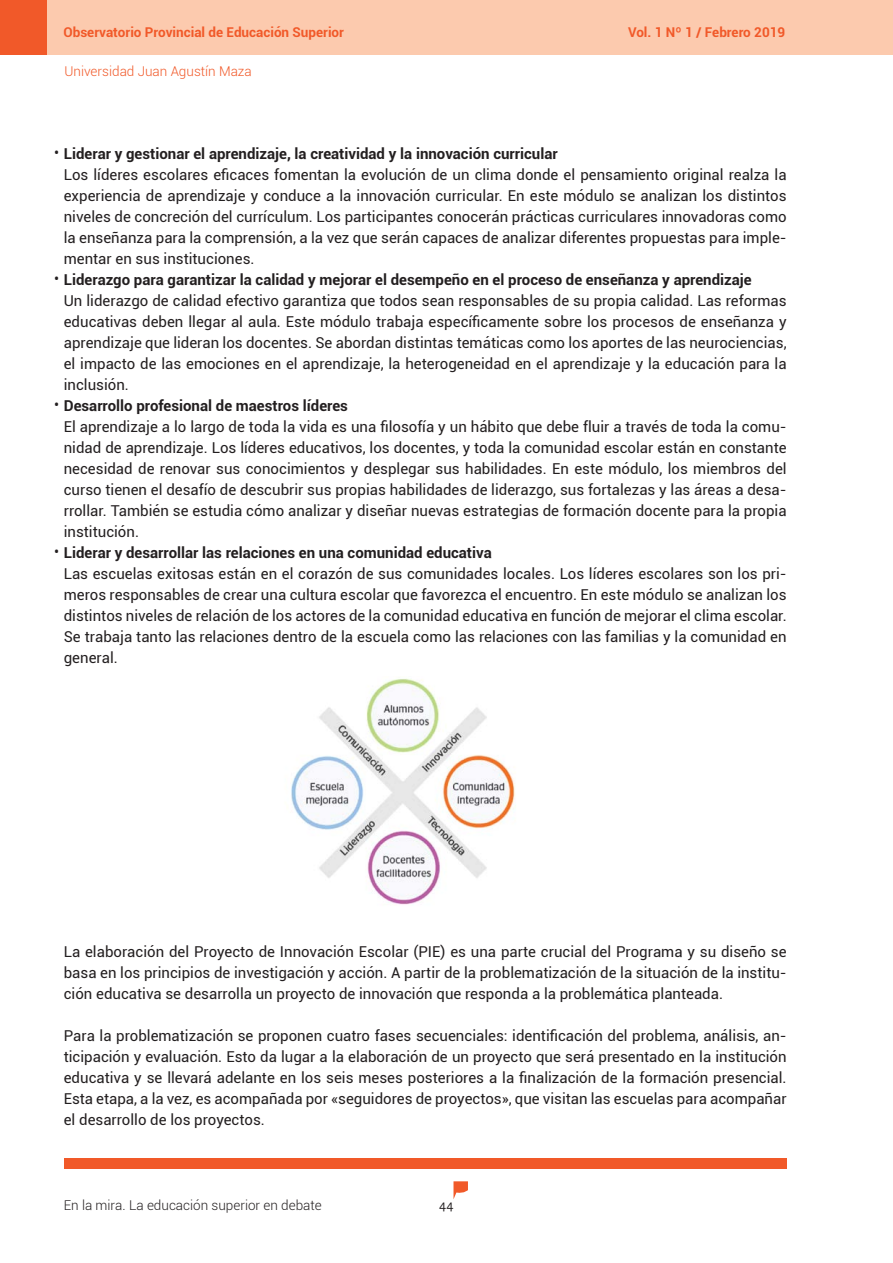
<style>
.page{position:relative;width:893px;height:1263px;background:#fff}
.page>*{position:absolute;margin:0;border:0;box-sizing:border-box;transform-origin:0 0}
.Txt_base{font:15px/21px "Roboto";color:#231f20;text-align:justify}
.Txt_base-2{font:700 15px "Roboto";color:#231f20}
.t1{font:15px "Alegreya Sans";color:#231f20}
.t2{font:700 13.5px "Roboto";color:#f15929}
.t3{font:300 13.5px "Roboto";color:#231f20}
.t4{font:300 13.5px "Roboto";color:#f15929}
.s1{font-weight:400}
</style>
<div class="page">
<svg style="left:453px;top:1181px;width:15px;height:18px"></svg>
<div style="left:47px;top:0;width:846px;height:54px;background:#fccaae"></div>
<div style="left:0;top:0;width:47px;height:54px;background:#f15929"></div>
<div style="left:64px;top:1158px;width:723px;height:10px;background:#f15929"></div>
<img style="left:291px;top:678px;width:225px;height:227px">
<p class="t2" style="left:63px;top:23px;width:282px">Observatorio Provincial de Educación Superior</p>
<p class="t4" style="left:64px;top:61px;width:189px">Universidad Juan Agustín Maza</p>
<p class="t2" style="left:628px;top:23px;width:159px">Vol. 1 Nº 1 / Febrero 2019</p>
<p class="Txt_base-2" style="left:54px;top:143px;width:505px"><span class="s1">•</span> Liderar y gestionar el aprendizaje, la creatividad y la innovación curricular</p>
<p class="Txt_base" style="left:64px;top:164px;width:724px">Los líderes escolares eficaces fomentan la evolución de un clima donde el pensamiento original realza la experiencia de aprendizaje y conduce a la innovación curricular. En este módulo se analizan los distintos niveles de concreción del currículum. Los participantes conocerán prácticas curriculares innovadoras como la enseñanza para la comprensión, a la vez que serán capaces de analizar diferentes propuestas para imple&shy;mentar en sus instituciones.</p>
<p class="Txt_base-2" style="left:54px;top:269px;width:699px"><span class="s1">•</span> Liderazgo para garantizar la calidad y mejorar el desempeño en el proceso de enseñanza y aprendizaje</p>
<p class="Txt_base" style="left:64px;top:290px;width:724px">Un liderazgo de calidad efectivo garantiza que todos sean responsables de su propia calidad. Las reformas educativas deben llegar al aula. Este módulo trabaja específicamente sobre los procesos de enseñanza y aprendizaje que lideran los docentes. Se abordan distintas temáticas como los aportes de las neurociencias, el impacto de las emociones en el aprendizaje, la heterogeneidad en el aprendizaje y la educación para la inclusión.</p>
<p class="Txt_base-2" style="left:54px;top:395px;width:295px"><span class="s1">•</span> Desarrollo profesional de maestros líderes</p>
<p class="Txt_base" style="left:64px;top:416px;width:724px">El aprendizaje a lo largo de toda la vida es una filosofía y un hábito que debe fluir a través de toda la comu&shy;nidad de aprendizaje. Los líderes educativos, los docentes, y toda la comunidad escolar están en constante necesidad de renovar sus conocimientos y desplegar sus habilidades. En este módulo, los miembros del curso tienen el desafío de descubrir sus propias habilidades de liderazgo, sus fortalezas y las áreas a desa&shy;rrollar. También se estudia cómo analizar y diseñar nuevas estrategias de formación docente para la propia institución.</p>
<p class="Txt_base-2" style="left:54px;top:542px;width:439px"><span class="s1">•</span> Liderar y desarrollar las relaciones en una comunidad educativa</p>
<p class="Txt_base" style="left:64px;top:563px;width:724px">Las escuelas exitosas están en el corazón de sus comunidades locales. Los líderes escolares son los pri&shy;meros responsables de crear una cultura escolar que favorezca el encuentro. En este módulo se analizan los distintos niveles de relación de los actores de la comunidad educativa en función de mejorar el clima escolar.<br>Se trabaja tanto las relaciones dentro de la escuela como las relaciones con las familias y la comunidad en general.</p>
<p class="Txt_base" style="left:64px;top:941px;width:724px">La elaboración del Proyecto de Innovación Escolar (PIE) es una parte crucial del Programa y su diseño se basa en los principios de investigación y acción. A partir de la problematización de la situación de la institu&shy;ción educativa se desarrolla un proyecto de innovación que responda a la problemática planteada.</p>
<p class="Txt_base" style="left:64px;top:1025px;width:724px">Para la problematización se proponen cuatro fases secuenciales: identificación del problema, análisis, an&shy;ticipación y evaluación. Esto da lugar a la elaboración de un proyecto que será presentado en la institución educativa y se llevará adelante en los seis meses posteriores a la finalización de la formación presencial.<br>Esta etapa, a la vez, es acompañada por «seguidores de proyectos», que visitan las escuelas para acompañar el desarrollo de los proyectos.</p>
<p class="t3" style="left:64px;top:1196px;width:260px">En la mira. La educación superior en debate</p>
<p class="t1" style="left:439px;top:1195px;width:16px">44</p>
</div>
